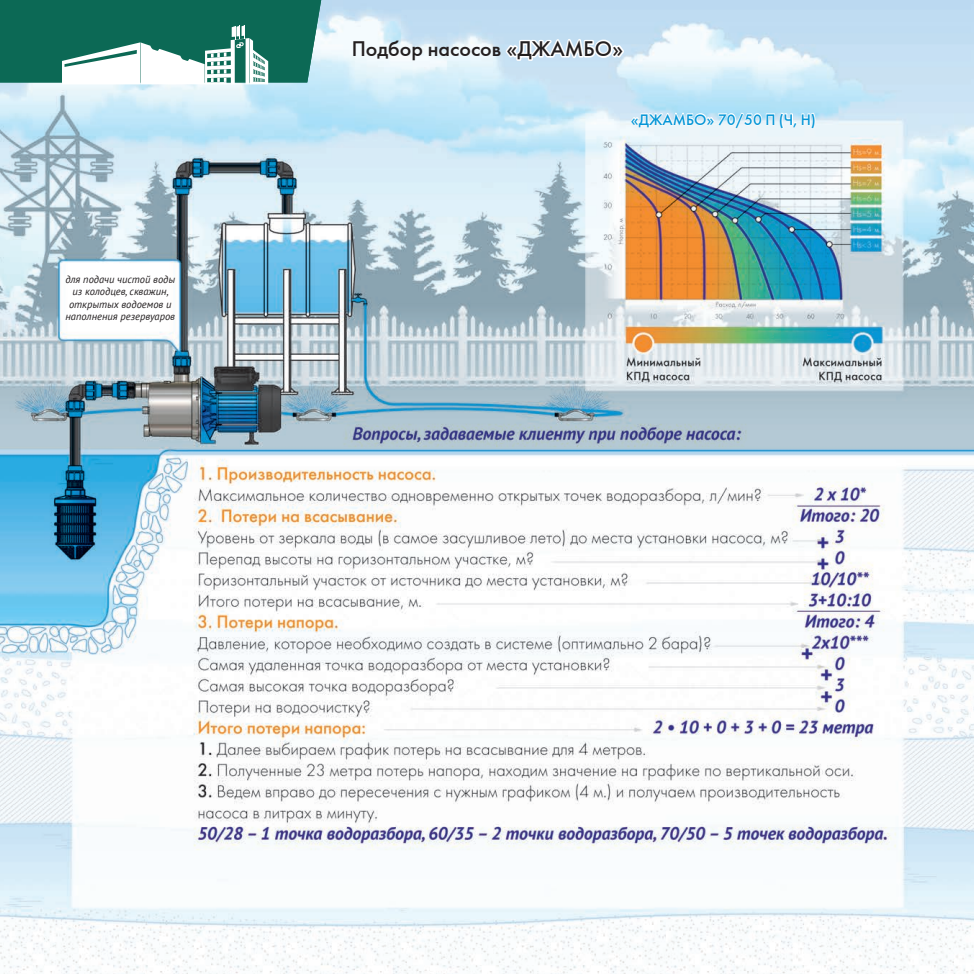
<style>
.page{position:relative;width:974px;height:974px;background:#fff}
.page>*{position:absolute;margin:0;border:0;box-sizing:border-box;transform-origin:0 0}
.t1{font:21px "Futuris C";color:#231f20}
.t2{font:15px "Futuris C";color:#0696d7}
.t3{font:italic 10.5px/12.6px "PT Sans";color:#231f20;text-align:center}
</style>
<div class="page">
<img style="left:0;top:0;width:974px;height:974px">
<svg style="left:503px;top:30px;width:123px;height:34px"></svg>
<svg style="left:629px;top:108px;width:187px;height:22px"></svg>
<svg style="left:0;top:0;width:325px;height:94px"></svg>
<p class="t3" style="left:65px;top:272px;width:111px">для подачи чистой воды из колодцев, скважин, открытых водоемов и наполнения резервуаров</p>
<h1 class="t1" style="left:352px;top:36px;width:273px">Подбор насосов «ДЖАМБО»</h1>
<h2 class="t2" style="left:631px;top:110px;width:187px">«ДЖАМБО» 70/50 П (Ч, Н)</h2>
</div>
